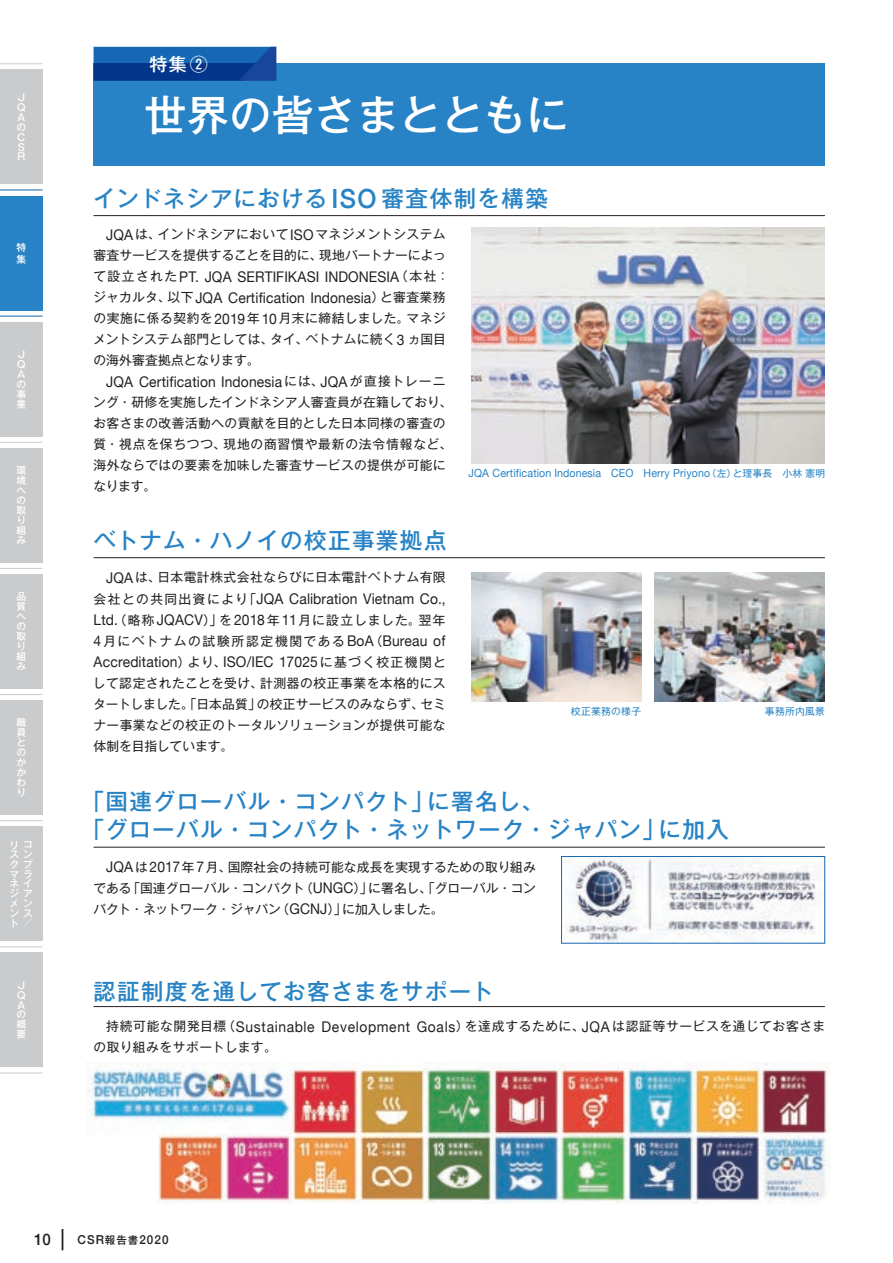
<style>
.page{position:relative;width:893px;height:1263px;background:#fff}
.page>*{position:absolute;margin:0;border:0;box-sizing:border-box;transform-origin:0 0}
.t1{font:500 42px "Gothic MB101 Pr 6 N";letter-spacing:.01em;color:#fff}
.t2{font:500 22.5px/28.5px "Gothic MB101 Pr 6 N";letter-spacing:.055em;color:#2783c5}
.t3{font:500 18px "Gothic MB101 Pr 6 N";color:#fff}
.t4{font:500 15.9px "Helvetica Neue";color:#231f20;scale:.95 1}
.t5{font:14.7px/21px "Helvetica Neue";letter-spacing:.01em;color:#231f20;scale:.94 1}
.t6{font:12.75px/21px "Gothic MB101 Pr 6 N";letter-spacing:.025em;color:#231f20;text-align:justify}
.t7{font:12.75px/21px "Gothic MB101 Pr 6 N";letter-spacing:.045em;color:#231f20}
.t8{font:12.75px/21px "Gothic MB101 Pr 6 N";letter-spacing:.12em;color:#231f20}
.t9{font:500 12.3px "Helvetica Neue";letter-spacing:.09em;color:#231f20;scale:.95 1}
.t10{font:11.25px "Helvetica Neue";letter-spacing:.01em;color:#2783c5;scale:.94 1}
.t11{font:500 9.75px/9.9px "Gothic MB101 Pr 6 N";color:#fff}
.t12{font:9.75px "Gothic MB101 Pr 6 N";letter-spacing:.035em;color:#2783c5}
.s1{font-family:"Helvetica Neue";font-size:26.4px}
.s2{font-family:"Helvetica Neue";font-size:14.7px}
.s3{font-family:"Gothic MB101 Pr 6 N";font-size:12.75px}
.s4{font-family:"Gothic MB101 Pr 6 N";font-size:9.75px}
.s5{font-family:"Gothic MB101 Pr 6 N";font-size:10.5px}
</style>
<div class="page">
<hr style="left:0;top:63px;width:43px;height:1px;background:#cacbcc">
<hr style="left:0;top:442px;width:43px;height:1px;background:#cacbcc">
<hr style="left:0;top:568px;width:43px;height:1px;background:#cacbcc">
<hr style="left:0;top:694px;width:43px;height:1px;background:#cacbcc">
<hr style="left:0;top:820px;width:43px;height:1px;background:#cacbcc">
<hr style="left:0;top:946px;width:43px;height:1px;background:#cacbcc">
<hr style="left:0;top:1073px;width:43px;height:1px;background:#cacbcc">
<div style="left:0;top:322px;width:43px;height:115px;background:#cacbcc"></div>
<div style="left:0;top:448px;width:43px;height:115px;background:#cacbcc"></div>
<div style="left:0;top:574px;width:43px;height:115px;background:#cacbcc"></div>
<div style="left:0;top:700px;width:43px;height:115px;background:#cacbcc"></div>
<div style="left:0;top:826px;width:43px;height:115px;background:#cacbcc"></div>
<div style="left:0;top:952px;width:43px;height:115px;background:#cacbcc"></div>
<div style="left:0;top:69px;width:43px;height:115px;background:#cacbcc"></div>
<div style="left:0;top:196px;width:43px;height:114px;background:#2783c5"></div>
<hr style="left:0;top:190px;width:43px;height:1px;background:#2783c5">
<hr style="left:0;top:316px;width:43px;height:1px;background:#2783c5">
<div style="left:94px;top:64px;width:731px;height:102px;background:#2783c5"></div>
<hr style="left:94px;top:215px;width:731px;height:1px;background:#231f20">
<img style="left:471px;top:228px;width:354px;height:236px">
<hr style="left:94px;top:847px;width:731px;height:1px;background:#231f20">
<img style="left:564px;top:858px;width:253px;height:83px">
<div style="left:561px;top:856px;width:264px;height:87px;border:1px solid #1768b4"></div>
<svg style="left:94px;top:47px;width:182px;height:34px;background:#0e4d9f"></svg>
<img style="left:87px;top:1062px;width:744px;height:141px">
<hr style="left:94px;top:1006px;width:731px;height:1px;background:#231f20">
<hr style="left:94px;top:557px;width:731px;height:1px;background:#231f20">
<img style="left:655px;top:573px;width:170px;height:128px">
<img style="left:471px;top:573px;width:170px;height:129px">
<svg style="left:62px;top:1229px;width:1px;height:21px"></svg>
<p class="t11" style="left:16px;top:92px;width:11px;text-align:justify">ＪＱＡのＣＳＲ</p>
<p class="t11" style="left:16px;top:241px;width:11px;line-height:11.6px">特集</p>
<p class="t11" style="left:16px;top:349px;width:11px">Ｊ<br>Ｑ<br>Ａの事業</p>
<p class="t11" style="left:16px;top:465px;width:11px">環境への取り組み</p>
<p class="t11" style="left:16px;top:591px;width:11px">品質への取り組み</p>
<p class="t11" style="left:16px;top:717px;width:11px;text-align:justify">職員とのかかわり</p>
<p class="t11" style="left:10px;top:839px;width:24px">リ<br>スンク<br>マ<br>ネ<br>ジアメ<br>ンスト</p>
<p class="t11" style="left:23px;top:834px;width:11px;line-height:19.5px">コプ</p>
<p class="t11" style="left:23px;top:868px;width:10px">ライ</p>
<p class="t11" style="left:23px;top:898px;width:11px">ン</p>
<p class="t11" style="left:16px;top:979px;width:11px">Ｊ<br>Ｑ<br>Ａの概要</p>
<h3 class="t3" style="left:149px;top:49px;width:60px">特集②</h3>
<h1 class="t1" style="left:145px;top:80px;width:425px">世界の皆さまとともに</h1>
<h2 class="t2" style="left:93px;top:183px;width:456px">インドネシアにおける <span class="s1">ISO</span> 審査体制を構築</h2>
<p class="t6" style="left:93px;top:223px;width:354px;text-align:right"><span class="s2">JQA</span>は、インドネシアにおいて<span class="s2">ISO</span>マネジメントシステム審査サービスを提供することを目的に、現地パートナーによっ</p>
<p class="t5" style="left:93px;top:267px;width:380px"><span class="s3">て設立された</span> PT. JQA SERTIFIKASI INDONESIA<span class="s3">（本社：ジャカルタ、以下</span>JQA Certification Indonesia<span class="s3">）と審査業務</span></p>
<p class="t6" style="left:93px;top:307px;width:354px">の実施に係る契約を<span class="s2">2019</span>年<span class="s2">10</span>月末に締結しました。マネジメントシステム部門としては、タイ、ベトナムに続く<span class="s2">3</span> ヵ国目の海外審査拠点となります。</p>
<p class="t5" style="left:106px;top:372px;width:363px">JQA Certification Indonesia <span class="s3">には、</span>JQA <span class="s3">が直接トレーニ</span></p>
<p class="t6" style="left:93px;top:391px;width:360px;text-align:left">ング・研修を実施したインドネシア人審査員が在籍しており、お客さまの改善活動への貢献を目的とした日本同様の審査の質・視点を保ちつつ、現地の商習慣や最新の法令情報など、海外ならではの要素を加味した審査サービスの提供が可能になります。</p>
<p class="t10" style="left:468px;top:465px;width:381px">JQA Certification Indonesia CEO Herry Priyono<span class="s4">（左）と理事長　小林憲明</span></p>
<h2 class="t2" style="left:93px;top:525px;width:355px">ベトナム・ハノイの校正事業拠点</h2>
<p class="t6" style="left:106px;top:566px;width:341px"><span class="s2">JQA</span>は、日本電計株式会社ならびに日本電計ベトナム有限</p>
<p class="t5" style="left:93px;top:589px;width:376px"><span class="s3">会社との共同出資により「</span>JQA Calibration Vietnam Co.,</p>
<p class="t8" style="left:93px;top:608px;width:354px"><span class="s2">Ltd.</span>（略称 <span class="s2">JQACV</span>）」を<span class="s2">2018</span> 年<span class="s2">11</span>月に設立しました。翌年<br><span class="s2">4</span>月にベトナムの試験所認定機関である<span class="s2">BoA</span>（<span class="s2">Bureau of</span></p>
<p class="t5" style="left:94px;top:652px;width:376px">Accreditation<span class="s3">）より、</span>ISO/IEC 17025 <span class="s3">に基づく校正機関と</span></p>
<p class="t6" style="left:93px;top:671px;width:354px">して認定されたことを受け、計測器の校正事業を本格的にスタートしました。「日本品質」の校正サービスのみならず、セミナー事業などの校正のトータルソリューションが提供可能な体制を目指しています。</p>
<p class="t12" style="left:571px;top:703px;width:72px">校正業務の様子</p>
<p class="t12" style="left:765px;top:703px;width:62px">事務所内風景</p>
<h2 class="t2" style="left:82px;top:786px;width:649px">「国連グローバル・コンパクト」に署名し、<br>「グローバル・コンパクト・ネットワーク・ジャパン」に加入</h2>
<p class="t6" style="left:93px;top:855px;width:444px;text-indent:13px"><span class="s2">JQA</span>は<span class="s2">2017</span>年<span class="s2">7</span>月、国際社会の持続可能な成長を実現するための取り組みである「国連グローバル・コンパクト（<span class="s2">UNGC</span>）」に署名し、「グローバル・コンパクト・ネットワーク・ジャパン（<span class="s2">GCNJ</span>）」に加入しました。</p>
<h2 class="t2" style="left:93px;top:976px;width:402px">認証制度を通してお客さまをサポート</h2>
<p class="t7" style="left:93px;top:1015px;width:733px;text-indent:13px">持続可能な開発目標（<span class="s2">Sustainable Development Goals</span>）を達成するために、<span class="s2">JQA</span> は認証等サービスを通じてお客さまの取り組みをサポートします。</p>
<p class="t4" style="left:34px;top:1227px;width:19px">10</p>
<p class="t9" style="left:78px;top:1230px;width:97px">CSR<span class="s5">報告書</span>2020</p>
</div>
